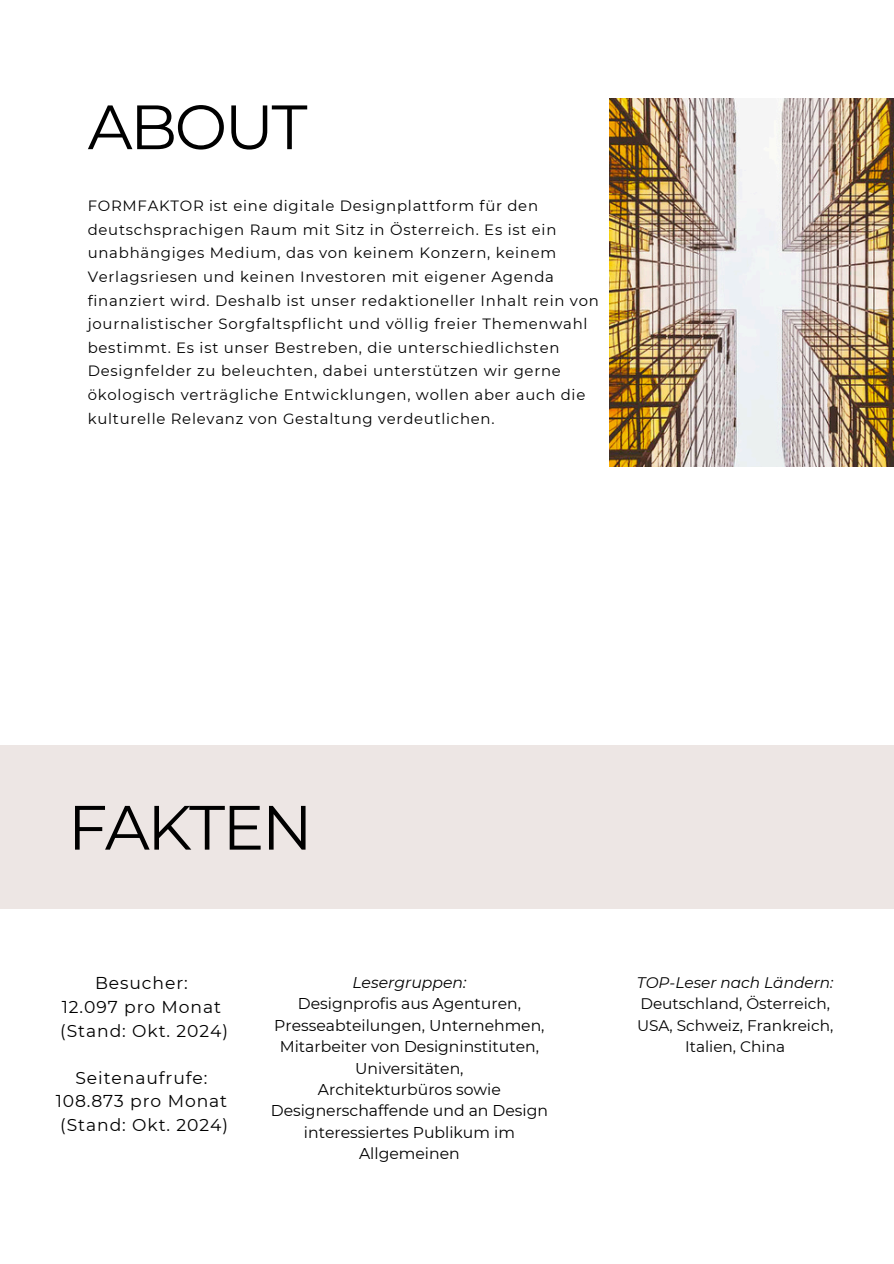
<style>
.page{position:relative;width:894px;height:1264px;background:#fff}
.page>*{position:absolute;margin:0;border:0;box-sizing:border-box;transform-origin:0 0}
.t1{font:62.4px "Montserrat";letter-spacing:-.04em;color:#000}
.t2{font:17.1px/23.5px "Montserrat";letter-spacing:.055em;color:#000;text-align:center}
.t3{font:15.6px/21.3px "Montserrat";color:#000;text-align:center}
.t4{font:15.3px/21.3px "Montserrat";color:#000;text-align:center}
.t5{font:italic 15.3px "Montserrat";color:#000}
.t6{font:14.85px "Montserrat";letter-spacing:.05em;color:#000}
.s1{font-style:italic}
</style>
<div class="page">
<div style="left:0;top:745px;width:893px;height:163px;background:#e9e0de"></div>
<img style="left:609px;top:98px;width:284px;height:368px">
<p class="t1" style="left:88px;top:89px;width:221px">ABOUT</p>
<p class="t6" style="left:88px;top:196px;width:452px">FORMFAKTOR ist eine digitale Designplattform für den</p>
<p class="t6" style="left:88px;top:220px;width:470px">deutschsprachigen Raum mit Sitz in Österreich. Es ist ein</p>
<p class="t6" style="left:88px;top:244px;width:470px">unabhängiges Medium, das von keinem Konzern, keinem</p>
<p class="t6" style="left:88px;top:267px;width:467px">Verlagsriesen und keinen Investoren mit eigener Agenda</p>
<p class="t6" style="left:88px;top:291px;width:512px">finanziert wird. Deshalb ist unser redaktioneller Inhalt rein von</p>
<p class="t6" style="left:88px;top:315px;width:501px">journalistischer Sorgfaltspflicht und völlig freier Themenwahl</p>
<p class="t6" style="left:88px;top:338px;width:473px">bestimmt. Es ist unser Bestreben, die unterschiedlichsten</p>
<p class="t6" style="left:88px;top:362px;width:474px">Designfelder zu beleuchten, dabei unterstützen wir gerne</p>
<h1 class="t6" style="left:88px;top:385px;width:499px">ökologisch verträgliche Entwicklungen, wollen aber auch die</h1>
<h1 class="t6" style="left:88px;top:409px;width:408px">kulturelle Relevanz von Gestaltung verdeutlichen.</h1>
<p class="t1" style="left:68px;top:789px;width:246px">FAKTEN</p>
<h2 class="t2" style="left:60px;top:971px;width:169px">Besucher:<br>12.097 pro Monat (Stand: Okt. 2024)</h2>
<h2 class="t2" style="left:56px;top:1065px;width:174px">Seitenaufrufe:<br>108.873 pro Monat (Stand: Okt. 2024)</h2>
<h2 class="t3" style="left:271px;top:971px;width:279px"><span class="s1">Lesergruppen:<br></span>Designprofis aus Agenturen,<br>Presseabteilungen, Unternehmen,<br>Mitarbeiter von Designinstituten,<br>Universitäten,<br>Architekturbüros sowie<br>Designerschaffende und an Design interessiertes Publikum im<br>Allgemeinen</h2>
<p class="t5" style="left:636px;top:973px;width:198px">TOP-Leser nach Ländern:</p>
<p class="t4" style="left:640px;top:993px;width:191px">Deutschland, Österreich,</p>
<p class="t4" style="left:637px;top:1014px;width:198px">USA, Schweiz, Frankreich,<br>Italien, China</p>
</div>
